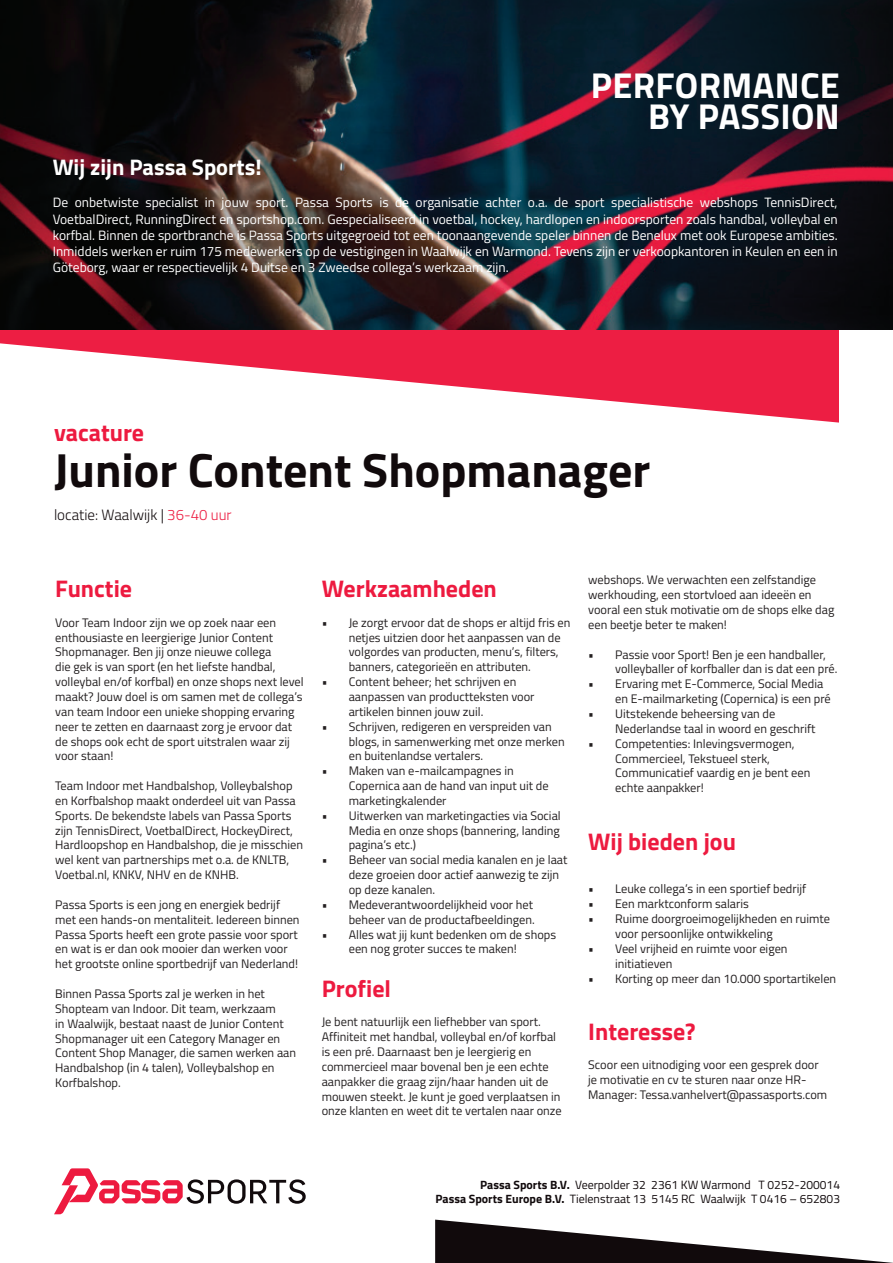
<style>
.page{position:relative;width:893px;height:1263px;background:#fff}
.page>*{position:absolute;margin:0;border:0;box-sizing:border-box;transform-origin:0 0}
.t1{font:700 48px "Titillium Web";color:#110a0c}
.t2{font:700 36px/31.5px "Titillium Web";letter-spacing:.01em;color:#fff;text-align:right}
.t3{font:700 24px "Titillium Web";color:#ed1a3f}
.t4{font:700 22.5px "Titillium Web";color:#fff}
.t5{font:300 15px "Titillium Web";color:#110a0c}
.t6{font:13.5px/16.2px "Titillium Web";color:#fff;text-align:justify}
.t7{font:12.3px/14.9px "Titillium Web";color:#231f20}
.t8{font:12px/14.4px "Titillium Web";color:#110a0c;text-align:right}
.s1{color:#ed1e43}
.s2{font-weight:700}
</style>
<div class="page">
<svg style="left:0;top:330px;width:839px;height:93px;fill:#ed1e43"></svg>
<img style="left:0;top:0;width:893px;height:330px">
<svg style="left:54px;top:1168px;width:252px;height:46px"></svg>
<svg style="left:435px;top:1219px;width:458px;height:44px"></svg>
<h2 class="t2" style="left:591px;top:68px;width:250px">PERFORMANCE<br>BY PASSION</h2>
<h3 class="t4" style="left:53px;top:150px;width:211px">Wij zijn Passa Sports!</h3>
<p class="t6" style="left:53px;top:194px;width:786px">De onbetwiste specialist in jouw sport. Passa Sports is de organisatie achter o.a. de sport specialistische webshops TennisDirect, VoetbalDirect, RunningDirect en sportshop.com. Gespecialiseerd in voetbal, hockey, hardlopen en indoorsporten zoals handbal, volleybal en korfbal. Binnen de sportbranche is Passa Sports uitgegroeid tot een toonaangevende speler binnen de Benelux met ook Europese ambities.<br>Inmiddels werken er ruim 175 medewerkers op de vestigingen in Waalwijk en Warmond. Tevens zijn er verkoopkantoren in Keulen en een in Göteborg, waar er respectievelijk 4 Duitse en 3 Zweedse collega’s werkzaam zijn.</p>
<h3 class="t3" style="left:54px;top:414px;width:92px">vacature</h3>
<h1 class="t1" style="left:54px;top:434px;width:598px">Junior Content Shopmanager</h1>
<p class="t5" style="left:54px;top:504px;width:179px">locatie: Waalwijk | <span class="s1">36-40 uur</span></p>
<h3 class="t3" style="left:55px;top:571px;width:78px">Functie</h3>
<p class="t7" style="left:55px;top:614px;width:250px">Voor Team Indoor zijn we op zoek naar een enthousiaste en leergierige Junior Content Shopmanager. Ben jij onze nieuwe collega<br>die gek is van sport (en het liefste handbal, volleybal en/of korfbal) en onze shops next level maakt? Jouw doel is om samen met de collega’s van team Indoor een unieke shopping ervaring neer te zetten en daarnaast zorg je ervoor dat de shops ook echt de sport uitstralen waar zij voor staan!</p>
<p class="t7" style="left:55px;top:778px;width:249px">Team Indoor met Handbalshop, Volleybalshop en Korfbalshop maakt onderdeel uit van Passa Sports. De bekendste labels van Passa Sports zijn TennisDirect, VoetbalDirect, HockeyDirect, Hardloopshop en Handbalshop, die je misschien wel kent van partnerships met o.a. de KNLTB, Voetbal.nl, KNKV, NHV en de KNHB.</p>
<p class="t7" style="left:55px;top:896px;width:246px">Passa Sports is een jong en energiek bedrijf met een hands-on mentaliteit. Iedereen binnen Passa Sports heeft een grote passie voor sport en wat is er dan ook mooier dan werken voor het grootste online sportbedrijf van Nederland!</p>
<p class="t7" style="left:55px;top:986px;width:242px">Binnen Passa Sports zal je werken in het Shopteam van Indoor. Dit team, werkzaam<br>in Waalwijk, bestaat naast de Junior Content Shopmanager uit een Category Manager en Content Shop Manager, die samen werken aan Handbalshop (in 4 talen), Volleybalshop en Korfbalshop.</p>
<h3 class="t3" style="left:322px;top:571px;width:177px">Werkzaamheden</h3>
<p class="t7" style="left:349px;top:614px;width:223px;text-indent:-27px">• Je zorgt ervoor dat de shops er altijd fris en netjes uitzien door het aanpassen van de volgordes van producten, menu’s, filters, banners, categorieën en attributen.</p>
<p class="t7" style="left:349px;top:674px;width:187px;text-indent:-27px">• Content beheer; het schrijven en aanpassen van productteksten voor artikelen binnen jouw zuil.</p>
<p class="t7" style="left:349px;top:718px;width:217px;text-indent:-27px">• Schrijven, redigeren en verspreiden van blogs, in samenwerking met onze merken en buitenlandse vertalers.</p>
<p class="t7" style="left:349px;top:763px;width:201px;text-indent:-27px">• Maken van e-mailcampagnes in<br>Copernica aan de hand van input uit de marketingkalender</p>
<p class="t7" style="left:349px;top:807px;width:213px;text-align:justify;text-indent:-27px">• Uitwerken van marketingacties via Social Media en onze shops (bannering, landing pagina’s etc.)</p>
<p class="t7" style="left:349px;top:852px;width:220px;text-indent:-27px">• Beheer van social media kanalen en je laat deze groeien door actief aanwezig te zijn op deze kanalen.</p>
<p class="t7" style="left:322px;top:896px;width:214px;text-align:right">• Medeverantwoordelijkheid voor het beheer van de productafbeeldingen.</p>
<p class="t7" style="left:349px;top:926px;width:209px;text-indent:-27px">• Alles wat jij kunt bedenken om de shops een nog groter succes te maken!</p>
<h3 class="t3" style="left:322px;top:970px;width:71px">Profiel</h3>
<p class="t7" style="left:322px;top:1014px;width:241px">Je bent natuurlijk een liefhebber van sport.<br>Affiniteit met handbal, volleybal en/of korfbal is een pré. Daarnaast ben je leergierig en commercieel maar bovenal ben je een echte aanpakker die graag zijn/haar handen uit de mouwen steekt. Je kunt je goed verplaatsen in onze klanten en weet dit te vertalen naar onze</p>
<p class="t7" style="left:588px;top:572px;width:248px">webshops. We verwachten een zelfstandige werkhouding, een stortvloed aan ideeën en vooral een stuk motivatie om de shops elke dag een beetje beter te maken!</p>
<p class="t7" style="left:615px;top:646px;width:224px;text-indent:-27px">• Passie voor Sport! Ben je een handballer, volleyballer of korfballer dan is dat een pré.</p>
<p class="t7" style="left:615px;top:676px;width:217px;text-indent:-27px">• Ervaring met E-Commerce, Social Media en E-mailmarketing (Copernica) is een pré</p>
<p class="t7" style="left:615px;top:706px;width:202px;text-indent:-27px">• Uitstekende beheersing van de<br>Nederlandse taal in woord en geschrift</p>
<p class="t7" style="left:615px;top:735px;width:197px;text-indent:-27px">• Competenties: Inlevingsvermogen,<br>Commercieel, Tekstueel sterk,<br>Communicatief vaardig en je bent een echte aanpakker!</p>
<h3 class="t3" style="left:588px;top:823px;width:149px">Wij bieden jou</h3>
<p class="t7" style="left:588px;top:881px;width:220px">• Leuke collega’s in een sportief bedrijf</p>
<p class="t7" style="left:588px;top:896px;width:162px">• Een marktconform salaris</p>
<p class="t7" style="left:615px;top:911px;width:216px;text-indent:-27px">• Ruime doorgroeimogelijkheden en ruimte voor persoonlijke ontwikkeling</p>
<p class="t7" style="left:615px;top:940px;width:174px;text-indent:-27px">• Veel vrijheid en ruimte voor eigen initiatieven</p>
<p class="t7" style="left:588px;top:970px;width:249px">• Korting op meer dan 10.000 sportartikelen</p>
<h3 class="t3" style="left:588px;top:1013px;width:109px">Interesse?</h3>
<p class="t7" style="left:588px;top:1057px;width:241px">Scoor een uitnodiging voor een gesprek door je motivatie en cv te sturen naar onze HR-<br>Manager: Tessa.vanhelvert@passasports.com</p>
<p class="t8" style="left:436px;top:1177px;width:406px"><span class="s2">Passa Sports B.V.</span> Veerpolder 32 2361 KW Warmond T 0252-200014<br><span class="s2">Passa Sports Europe B.V.</span> Tielenstraat 13 5145 RC Waalwijk T 0416 – 652803</p>
</div>
